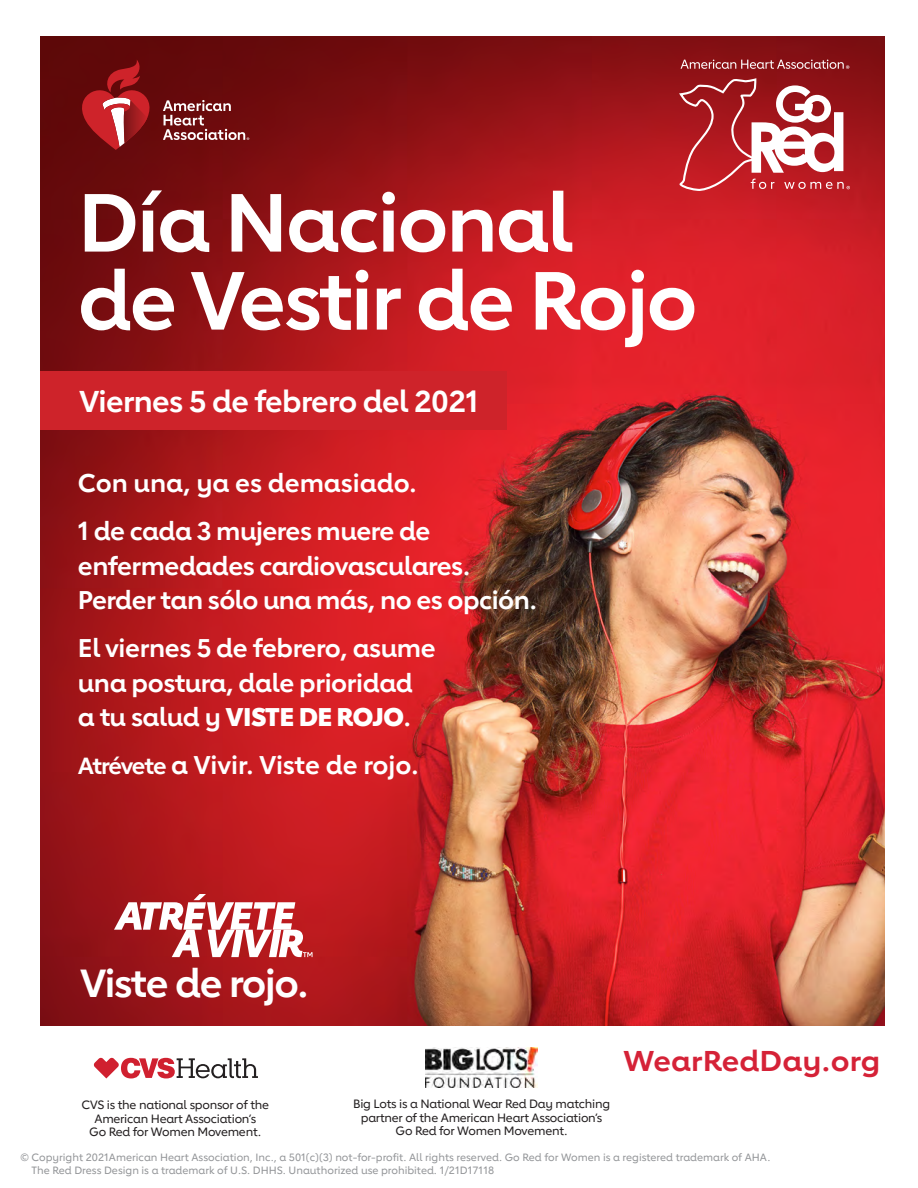
<style>
.page{position:relative;width:918px;height:1188px;background:#fff}
.page>*{position:absolute;margin:0;border:0;box-sizing:border-box;transform-origin:0 0}
.t1{font:700 81px/78px "Lub Dub";letter-spacing:-.025em;color:#fff}
.t2{font:700 39px "Lub Dub";letter-spacing:-.03em;color:#fff}
.t3{font:700 30px "Lub Dub";letter-spacing:-.02em;color:#fff}
.t4{font:700 28.5px "Lub Dub";letter-spacing:.005em;color:#d52237;scale:1.05 1}
.t5{font:700 25.5px/34.5px "Lub Dub";letter-spacing:-.02em;color:#fff}
.t6{font:700 25.5px "Lub Dub";color:#fff}
.t7{font:500 12px/13.5px "Lub Dub";letter-spacing:-.02em;color:#231f20;text-align:center}
.t8{font:500 10.5px/12.6px "Lub Dub";color:#939598}
.s1{font-weight:800}
.s2{font-size:23.25px}
</style>
<div class="page">
<img style="left:40px;top:37px;width:845px;height:989px">
<svg style="left:679px;top:60px;width:171px;height:131px"></svg>
<svg style="left:163px;top:100px;width:86px;height:40px;background:#8e4344"></svg>
<svg style="left:82px;top:60px;width:71px;height:90px;background:#982529"></svg>
<div style="left:40px;top:372px;width:467px;height:58px;background:#ce232a"></div>
<svg style="left:94px;top:1058px;width:164px;height:20px"></svg>
<img style="left:426px;top:1048px;width:112px;height:39px">
<svg style="left:114px;top:894px;width:199px;height:63px"></svg>
<p class="t1" style="left:78px;top:183px;width:621px">Día Nacional<br>de Vestir de Rojo</p>
<p class="t3" style="left:80px;top:383px;width:401px">Viernes 5 de febrero del 2021</p>
<p class="t6" style="left:78px;top:468px;width:341px">Con una, ya es demasiado.</p>
<p class="t5" style="left:78px;top:514px;width:461px">1 de cada 3 mujeres muere de enfermedades cardiovasculares.<br>Perder tan sólo una más, no es opción.</p>
<p class="t5" style="left:78px;top:631px;width:359px">El viernes 5 de febrero, asume una postura, dale prioridad a tu salud y <span class="s1">VISTE DE ROJO</span>.</p>
<p class="t6" style="left:78px;top:750px;width:342px"><span class="s2">Atrévete</span> a Vivir. Viste de rojo.</p>
<p class="t2" style="left:81px;top:960px;width:230px">Viste de rojo.</p>
<p class="t7" style="left:81px;top:1098px;width:189px">CVS is the national sponsor of the<br>American Heart Association’s<br>Go Red for Women Movement.</p>
<p class="t7" style="left:353px;top:1097px;width:259px">Big Lots is a National Wear Red Day matching partner of the American Heart Association’s<br>Go Red for Women Movement.</p>
<p class="t4" style="left:623px;top:1044px;width:246px">WearRedDay.org</p>
<p class="t8" style="left:32px;top:1151px;width:740px;text-indent:-11px">© Copyright 2021American Heart Association, Inc., a 501(c)(3) not-for-profit. All rights reserved. Go Red for Women is a registered trademark of AHA.<br>The Red Dress Design is a trademark of U.S. DHHS. Unauthorized use prohibited. 1/21D17118</p>
</div>
